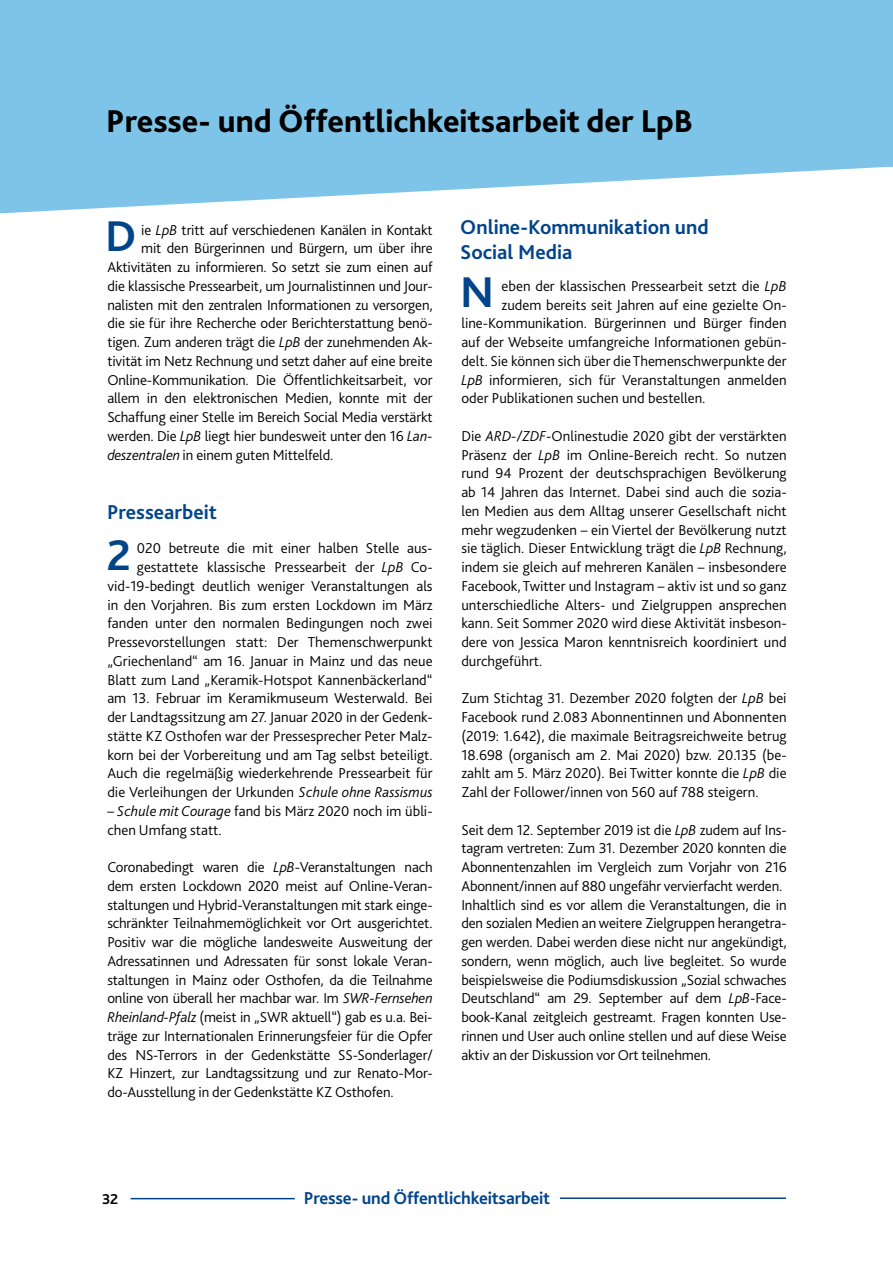
<style>
.page{position:relative;width:893px;height:1263px;background:#fff}
.page>*{position:absolute;margin:0;border:0;box-sizing:border-box;transform-origin:0 0}
.t1{font:700 45px "Bliss 2";color:#00448a}
.t2{font:800 33px "Bliss 2";color:#000}
.t3{font:700 21px/25.2px "Bliss 2";color:#00448a}
.t4{font:700 18px "Bliss 2";letter-spacing:-.01em;color:#00448a}
.t5{font:300 15px/18.8px "Bliss 2";letter-spacing:-.01em;color:#000;text-align:justify}
.t6{font:700 15px "Bliss 2";color:#000}
.s1{font-style:italic}
</style>
<div class="page">
<svg style="left:0;top:0;width:884px;height:214px;background:#8ccaeb"></svg>
<div style="left:884px;top:0;width:9px;height:167px;background:#7ec4e9"></div>
<hr style="left:131px;top:1198px;width:164px;height:1px;background:#00448a">
<hr style="left:560px;top:1197px;width:226px;height:2px;background:#00448a">
<h2 class="t2" style="left:106px;top:100px;width:588px">Presse- und Öffentlichkeitsarbeit der LpB</h2>
<h1 class="t1" style="left:105px;top:208px;width:33px">D</h1>
<p class="t5" style="left:141px;top:220px;width:293px">ie <span class="s1">LpB</span> tritt auf verschiedenen Kanälen in Kontakt</p>
<p class="t5" style="left:141px;top:239px;width:293px">mit den Bürgerinnen und Bürgern, um über ihre</p>
<p class="t5" style="left:107px;top:257px;width:327px">Aktivitäten zu informieren. So setzt sie zum einen auf</p>
<p class="t5" style="left:107px;top:276px;width:327px">die klassische Pressearbeit, um Journalistinnen und Jour-</p>
<p class="t5" style="left:107px;top:295px;width:327px">nalisten mit den zentralen Informationen zu versorgen,</p>
<p class="t5" style="left:107px;top:314px;width:327px">die sie für ihre Recherche oder Berichterstattung benö-</p>
<p class="t5" style="left:107px;top:332px;width:327px">tigen. Zum anderen trägt die <span class="s1">LpB</span> der zunehmenden Ak-</p>
<p class="t5" style="left:107px;top:351px;width:327px">tivität im Netz Rechnung und setzt daher auf eine breite</p>
<p class="t5" style="left:107px;top:370px;width:327px">Online-Kommunikation. Die Öffentlichkeitsarbeit, vor</p>
<p class="t5" style="left:107px;top:389px;width:327px">allem in den elektronischen Medien, konnte mit der</p>
<p class="t5" style="left:107px;top:407px;width:327px">Schaffung einer Stelle im Bereich Social Media verstärkt</p>
<p class="t5" style="left:107px;top:426px;width:327px">werden. Die <span class="s1">LpB</span> liegt hier bundesweit unter den 16 <span class="s1">Lan-</span></p>
<p class="t5" style="left:107px;top:445px;width:228px"><span class="s1">deszentralen</span> in einem guten Mittelfeld.</p>
<h3 class="t3" style="left:107px;top:498px;width:111px">Pressearbeit</h3>
<h1 class="t1" style="left:107px;top:527px;width:26px">2</h1>
<p class="t5" style="left:107px;top:539px;width:327px;text-align:right">020 betreute die mit einer halben Stelle aus&shy;gestattete klassische Pressearbeit der <span class="s1">LpB</span> Co&shy;vid-19-bedingt deutlich weniger Veranstaltungen als in den Vorjahren. Bis zum ersten Lockdown im März fanden unter den normalen Bedingungen noch zwei Pressevorstellungen statt: Der Themenschwerpunkt „Griechenland“ am 16. Januar in Mainz und das neue Blatt zum Land „Keramik-Hotspot Kannenbäckerland“ am 13. Februar im Keramikmuseum Westerwald. Bei der Landtagssitzung am 27. Januar 2020 in der Gedenk&shy;stätte KZ Osthofen war der Pressesprecher Peter Malz&shy;korn bei der Vorbereitung und am Tag selbst beteiligt.<br>Auch die regelmäßig wiederkehrende Pressearbeit für die Verleihungen der Urkunden <span class="s1">Schule ohne Rassismus</span></p>
<p class="t5" style="left:107px;top:801px;width:327px"><span class="s1">– Schule mit Courage</span> fand bis März 2020 noch im übli&shy;chen Umfang statt.</p>
<p class="t5" style="left:107px;top:857px;width:327px">Coronabedingt waren die <span class="s1">LpB</span>-Veranstaltungen nach dem ersten Lockdown 2020 meist auf Online-Veran&shy;staltungen und Hybrid-Veranstaltungen mit stark einge&shy;schränkter Teilnahmemöglichkeit vor Ort ausgerichtet.<br>Positiv war die mögliche landesweite Ausweitung der Adressatinnen und Adressaten für sonst lokale Veran&shy;staltungen in Mainz oder Osthofen, da die Teilnahme online von überall her machbar war. Im <span class="s1">SWR-Fernsehen Rheinland-Pfalz</span> (meist in „SWR aktuell“) gab es u.a. Bei&shy;träge zur Internationalen Erinnerungsfeier für die Opfer des NS-Terrors in der Gedenkstätte SS-Sonderlager/ KZ Hinzert, zur Landtagssitzung und zur Renato-Mor&shy;do-Ausstellung in der Gedenkstätte KZ Osthofen.</p>
<h3 class="t3" style="left:460px;top:214px;width:250px">Online-Kommunikation und<br>Social Media</h3>
<h1 class="t1" style="left:460px;top:264px;width:35px">N</h1>
<p class="t5" style="left:502px;top:276px;width:287px">eben der klassischen Pressearbeit setzt die <span class="s1">LpB</span></p>
<p class="t5" style="left:502px;top:295px;width:287px">zudem bereits seit Jahren auf eine gezielte On-</p>
<p class="t5" style="left:461px;top:314px;width:327px">line-Kommunikation. Bürgerinnen und Bürger finden</p>
<p class="t5" style="left:461px;top:332px;width:327px">auf der Webseite umfangreiche Informationen gebün-</p>
<p class="t5" style="left:461px;top:351px;width:327px">delt. Sie können sich über die Themenschwerpunkte der</p>
<p class="t5" style="left:461px;top:370px;width:327px"><span class="s1">LpB</span> informieren, sich für Veranstaltungen anmelden</p>
<p class="t5" style="left:461px;top:389px;width:246px">oder Publikationen suchen und bestellen.</p>
<p class="t5" style="left:461px;top:426px;width:327px">Die <span class="s1">ARD-/ZDF-</span>Onlinestudie 2020 gibt der verstärkten Präsenz der <span class="s1">LpB</span> im Online-Bereich recht. So nutzen rund 94 Prozent der deutschsprachigen Bevölkerung ab 14 Jahren das Internet. Dabei sind auch die sozia&shy;len Medien aus dem Alltag unserer Gesellschaft nicht mehr wegzudenken – ein Viertel der Bevölkerung nutzt sie täglich. Dieser Entwicklung trägt die <span class="s1">LpB</span> Rechnung, indem sie gleich auf mehreren Kanälen – insbesondere Facebook, Twitter und Instagram – aktiv ist und so ganz unterschiedliche Alters- und Zielgruppen ansprechen kann. Seit Sommer 2020 wird diese Aktivität insbeson&shy;dere von Jessica Maron kenntnisreich koordiniert und durchgeführt.</p>
<p class="t5" style="left:461px;top:689px;width:327px">Zum Stichtag 31. Dezember 2020 folgten der <span class="s1">LpB</span> bei Facebook rund 2.083 Abonnentinnen und Abonnenten (2019: 1.642), die maximale Beitragsreichweite betrug 18.698 (organisch am 2. Mai 2020) bzw. 20.135 (be&shy;zahlt am 5. März 2020). Bei Twitter konnte die <span class="s1">LpB</span> die Zahl der Follower/innen von 560 auf 788 steigern.</p>
<p class="t5" style="left:461px;top:820px;width:327px;text-align:left">Seit dem 12. September 2019 ist die <span class="s1">LpB</span> zudem auf Ins&shy;tagram vertreten: Zum 31. Dezember 2020 konnten die Abonnentenzahlen im Vergleich zum Vorjahr von 216<br>Abonnent/innen auf 880 ungefähr vervierfacht werden.<br>Inhaltlich sind es vor allem die Veranstaltungen, die in den sozialen Medien an weitere Zielgruppen herangetra&shy;gen werden. Dabei werden diese nicht nur angekündigt, sondern, wenn möglich, auch live begleitet. So wurde beispielsweise die Podiumsdiskussion „Sozial schwaches Deutschland“ am 29. September auf dem <span class="s1">LpB</span>-Face&shy;book-Kanal zeitgleich gestreamt. Fragen konnten Use&shy;rinnen und User auch online stellen und auf diese Weise aktiv an der Diskussion vor Ort teilnehmen.</p>
<p class="t6" style="left:102px;top:1189px;width:18px">32</p>
<p class="t4" style="left:304px;top:1187px;width:248px">Presse- und Öffentlichkeitsarbeit</p>
</div>
